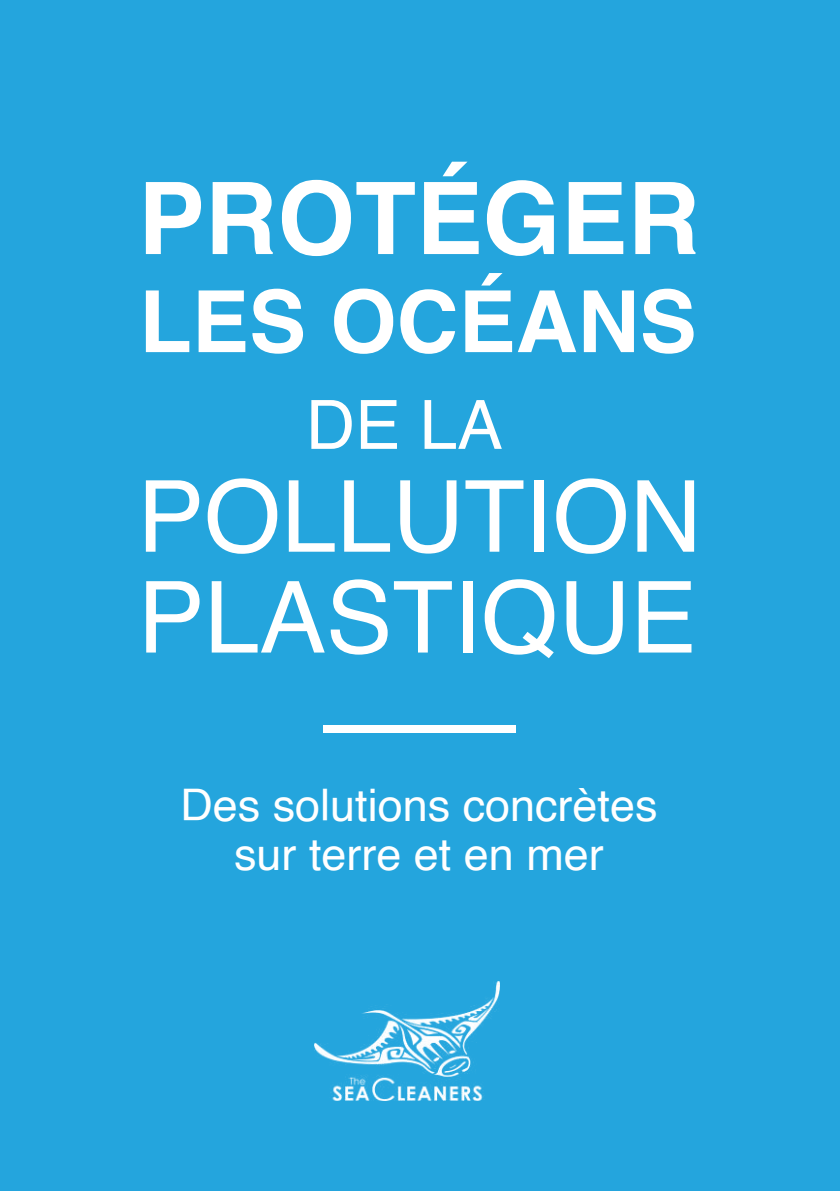
<style>
.page{position:relative;width:840px;height:1191px;background:#fff}
.page>*{position:absolute;margin:0;border:0;box-sizing:border-box;transform-origin:0 0}
.t1{font:700 100px "Helvetica";color:#fff}
.t2{font:99.4px/100.8px "Helvetica";color:#fff}
.t3{font:700 85.6px "Helvetica";color:#fff}
.t4{font:68px "Helvetica";color:#fff}
.t5{font:45px/49px "Helvetica";color:#fff;text-align:center}
</style>
<div class="page">
<div style="left:0;top:0;width:839px;height:1191px;background:#24a5dd"></div>
<img style="left:314px;top:981px;width:185px;height:120px">
<div style="left:323px;top:725px;width:193px;height:8px;background:#fff"></div>
<h1 class="t1" style="left:138px;top:179px;width:563px">PROTÉGER</h1>
<h3 class="t3" style="left:139px;top:288px;width:558px">LES OCÉANS</h3>
<h3 class="t4" style="left:306px;top:398px;width:198px">DE LA</h3>
<h2 class="t2" style="left:137px;top:472px;width:565px">POLLUTION<br>PLASTIQUE</h2>
<p class="t5" style="left:180px;top:783px;width:478px">Des solutions concrètes sur terre et en mer</p>
</div>
